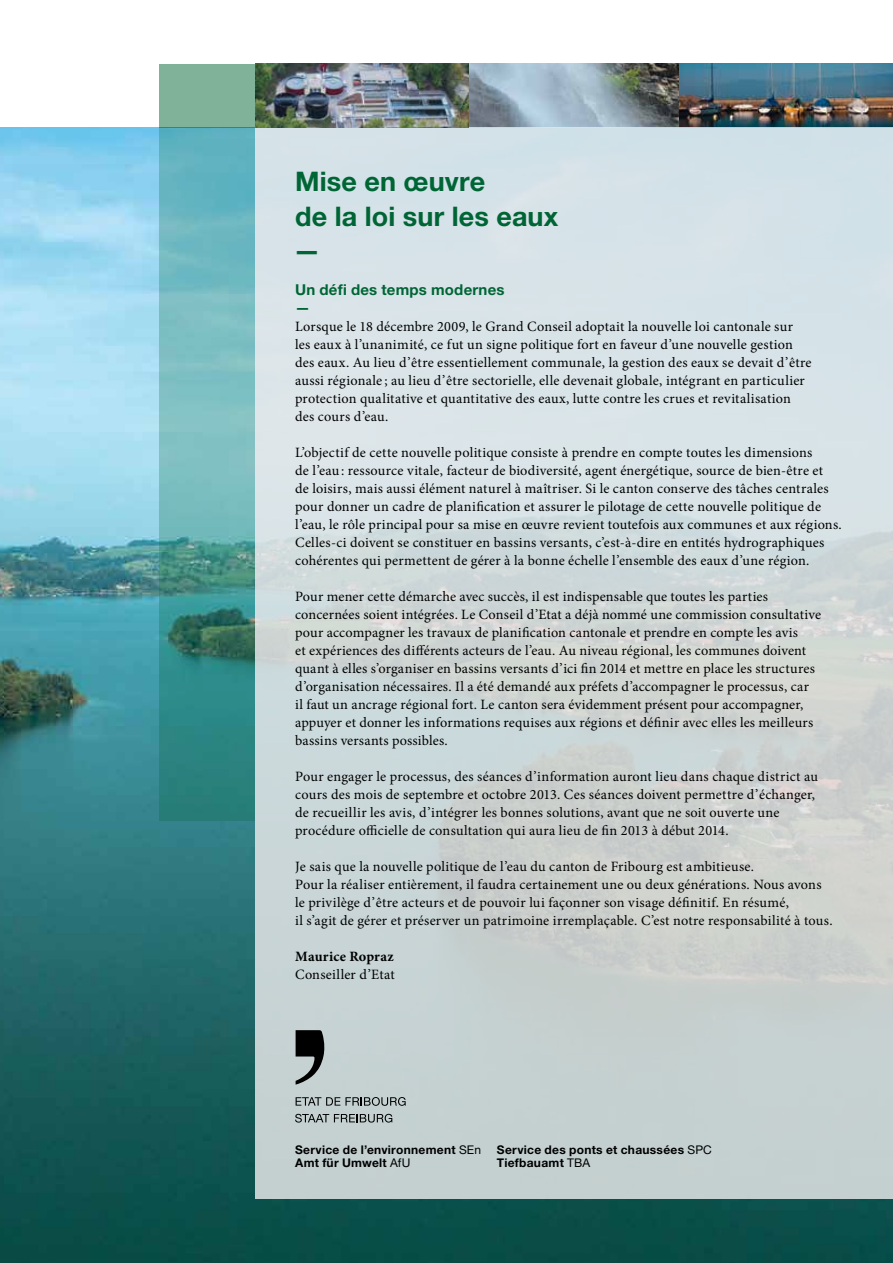
<style>
.page{position:relative;width:893px;height:1263px;background:#fff}
.page>*{position:absolute;margin:0;border:0;box-sizing:border-box;transform-origin:0 0}
.t1{font:700 27px/34.5px "Helvetica Neue";letter-spacing:.005em;color:#006535}
.t2{font:700 15px/18px "Helvetica Neue";letter-spacing:.015em;color:#006535}
.t3{font:14.25px/18px "Minion Pro";letter-spacing:.015em;color:#000}
.t4{font:700 14.25px "Minion Pro";letter-spacing:.02em;color:#000}
.t5{font:700 12px/13.5px "Helvetica Neue";letter-spacing:.02em;color:#000}
.s1{font-weight:400}
</style>
<div class="page">
<img style="left:0;top:128px;width:893px;height:1135px">
<img style="left:255px;top:64px;width:638px;height:64px">
<div style="left:255px;top:128px;width:638px;height:1071px;background:linear-gradient(to bottom,#dbe6ec,#c4ccc9)"></div>
<div style="left:159px;top:64px;width:96px;height:64px;background:#80b29a"></div>
<svg style="left:159px;top:128px;width:96px;height:693px"></svg>
<svg style="left:296px;top:1030px;width:30px;height:54px"></svg>
<svg style="left:296px;top:1097px;width:110px;height:9px"></svg>
<svg style="left:295px;top:1114px;width:97px;height:8px"></svg>
<h1 class="t1" style="left:293px;top:164px;width:266px">Mise en œuvre<br>de la loi sur les eaux —</h1>
<p class="t2" style="left:295px;top:280px;width:211px">Un défi des temps modernes —</p>
<p class="t3" style="left:295px;top:317px;width:518px">Lorsque le 18 décembre 2009, le Grand Conseil adoptait la nouvelle loi cantonale sur les eaux à l’unanimité, ce fut un signe politique fort en faveur d’une nouvelle gestion des eaux. Au lieu d’être essentiellement communale, la gestion des eaux se devait d’être aussi régionale ; au lieu d’être sectorielle, elle devenait globale, intégrant en particulier protection qualitative et quantitative des eaux, lutte contre les crues et revitalisation des cours d’eau.</p>
<p class="t3" style="left:295px;top:443px;width:548px">L’objectif de cette nouvelle politique consiste à prendre en compte toutes les dimensions<br>de l’eau : ressource vitale, facteur de biodiversité, agent énergétique, source de bien-être et<br>de loisirs, mais aussi élément naturel à maîtriser. Si le canton conserve des tâches centrales pour donner un cadre de planification et assurer le pilotage de cette nouvelle politique de l’eau, le rôle principal pour sa mise en œuvre revient toutefois aux communes et aux régions.<br>Celles-ci doivent se constituer en bassins versants, c’est-à-dire en entités hydrographiques cohérentes qui permettent de gérer à la bonne échelle l’ensemble des eaux d’une région.</p>
<p class="t3" style="left:295px;top:587px;width:527px">Pour mener cette démarche avec succès, il est indispensable que toutes les parties concernées soient intégrées. Le Conseil d’Etat a déjà nommé une commission consultative pour accompagner les travaux de planification cantonale et prendre en compte les avis<br>et expériences des différents acteurs de l’eau. Au niveau régional, les communes doivent quant à elles s’organiser en bassins versants d’ici fin 2014 et mettre en place les structures d’organisation nécessaires. Il a été demandé aux préfets d’accompagner le processus, car<br>il faut un ancrage régional fort. Le canton sera évidemment présent pour accompagner, appuyer et donner les informations requises aux régions et définir avec elles les meilleurs bassins versants possibles.</p>
<p class="t3" style="left:295px;top:767px;width:524px">Pour engager le processus, des séances d’information auront lieu dans chaque district au cours des mois de septembre et octobre 2013. Ces séances doivent permettre d’échanger, de recueillir les avis, d’intégrer les bonnes solutions, avant que ne soit ouverte une procédure officielle de consultation qui aura lieu de fin 2013 à début 2014.</p>
<p class="t3" style="left:295px;top:857px;width:539px">Je sais que la nouvelle politique de l’eau du canton de Fribourg est ambitieuse.<br>Pour la réaliser entièrement, il faudra certainement une ou deux générations. Nous avons le privilège d’être acteurs et de pouvoir lui façonner son visage définitif. En résumé,<br>il s’agit de gérer et préserver un patrimoine irremplaçable. C’est notre responsabilité à tous.</p>
<p class="t4" style="left:295px;top:946px;width:100px">Maurice Ropraz</p>
<p class="t3" style="left:295px;top:965px;width:101px">Conseiller d’Etat</p>
<p class="t5" style="left:295px;top:1142px;width:187px">Service de l’environnement <span class="s1">SEn<br></span>Amt für Umwelt <span class="s1">AfU</span></p>
<p class="t5" style="left:497px;top:1142px;width:217px">Service des ponts et chaussées <span class="s1">SPC<br></span>Tiefbauamt <span class="s1">TBA</span></p>
</div>
